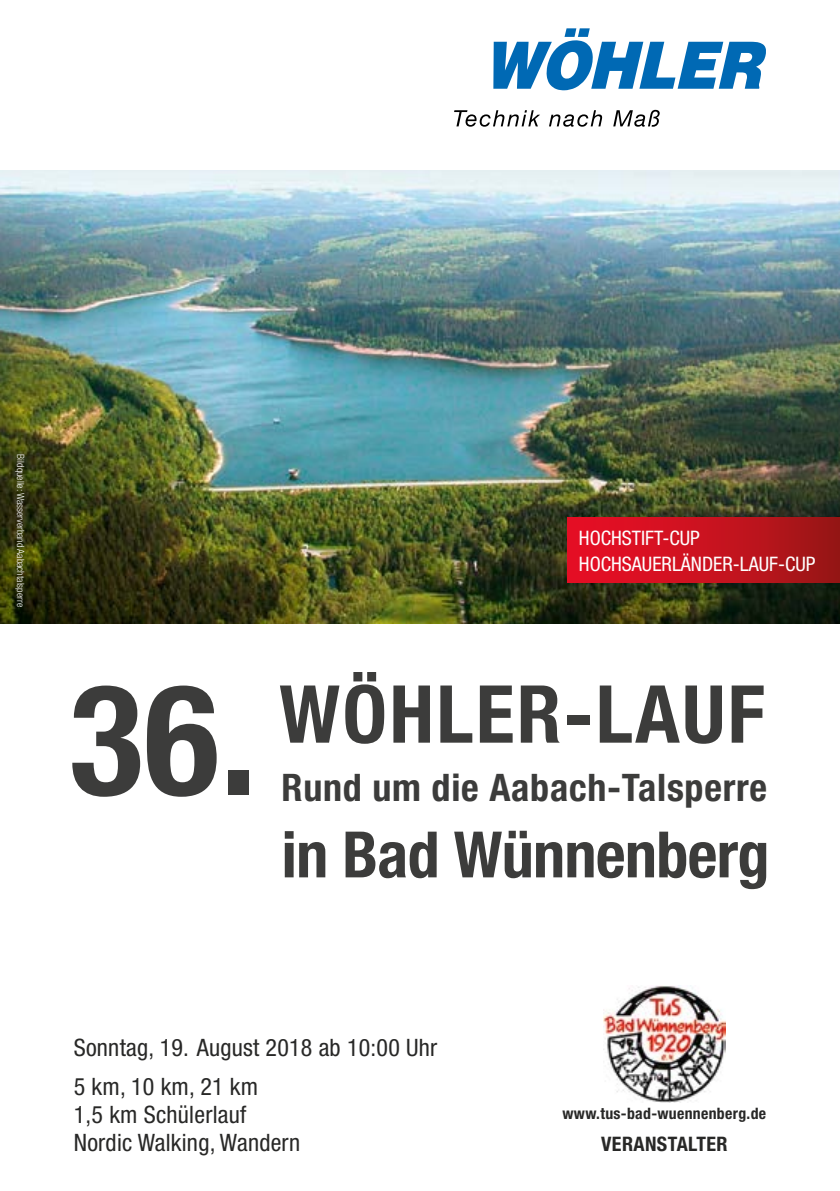
<style>
.page{position:relative;width:840px;height:1191px;background:#fff}
.page>*{position:absolute;margin:0;border:0;box-sizing:border-box;transform-origin:0 0}
.t1{font:700 condensed 154px "Helvetica Neue LT";color:#3c3c3b}
.t2{font:700 condensed 80px "Helvetica Neue LT";letter-spacing:.03em;color:#3c3c3b}
.t3{font:700 condensed 64px "Helvetica Neue LT";letter-spacing:-.01em;color:#3c3c3b}
.t4{font:700 condensed 38px "Helvetica Neue LT";letter-spacing:.02em;color:#3c3c3b}
.t5{font:condensed 24px/39.4px "Helvetica Neue LT";letter-spacing:.01em;color:#282827}
.t6{font:condensed 20px/26px "Helvetica Neue LT";color:#fff}
.t7{font:700 condensed 20px "Helvetica Neue LT";letter-spacing:.02em;color:#282827}
.t8{font:700 condensed 15.8px "Helvetica Neue LT";letter-spacing:.02em;color:#282827}
.t9{font:300 condensed 10px "Helvetica Neue LT";color:#fff}
</style>
<div class="page">
<svg style="left:454px;top:110px;width:205px;height:17px"></svg>
<svg style="left:493px;top:28px;width:272px;height:62px"></svg>
<img style="left:0;top:170px;width:839px;height:454px">
<img style="left:603px;top:986px;width:122px;height:116px">
<div style="left:567px;top:518px;width:272px;height:64px;background:linear-gradient(to right,#ef0e26,#9e1617)"></div>
<p class="t9" style="left:26px;top:454px;width:154px;rotate:90deg">Bildquelle: Wasserverband Aabachtalsperre</p>
<p class="t6" style="left:578px;top:525px;width:238px">HOCHSTIFT-CUP<br>HOCHSAUERLÄNDER-LAUF-CUP</p>
<h1 class="t1" style="left:69px;top:646px;width:189px">36.</h1>
<h2 class="t2" style="left:279px;top:666px;width:486px">WÖHLER-LAUF</h2>
<h3 class="t4" style="left:281px;top:764px;width:487px">Rund um die Aabach-Talsperre</h3>
<h3 class="t3" style="left:281px;top:816px;width:489px">in Bad Wünnenberg</h3>
<p class="t5" style="left:74px;top:1027px;width:365px">Sonntag, 19. August 2018 ab 10:00 Uhr<br>5 km, 10 km, 21 km</p>
<p class="t5" style="left:74px;top:1100px;width:228px;line-height:28px">1,5 km Schülerlauf<br>Nordic Walking, Wandern</p>
<p class="t8" style="left:562px;top:1103px;width:205px">www.tus-bad-wuennenberg.de</p>
<p class="t7" style="left:601px;top:1132px;width:128px">VERANSTALTER</p>
</div>
